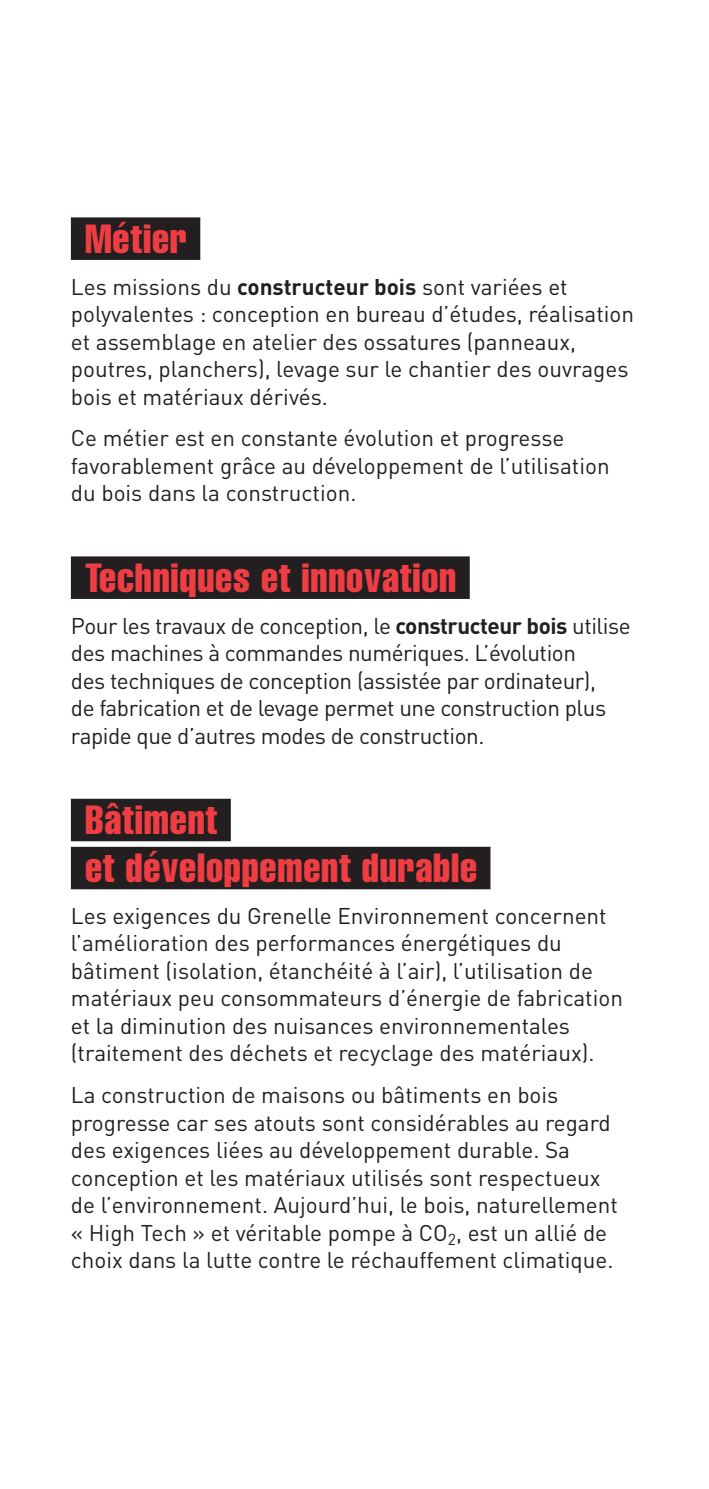
<style>
.page{position:relative;width:709px;height:1489px;background:#fff}
.page>*{position:absolute;margin:0;border:0;box-sizing:border-box;transform-origin:0 0}
.Titre_paragraphe_int{font:extra-condensed 40px "Helvetica";letter-spacing:.02em;color:#ee3d43}
.Texte{font:22.5px/27.5px "DIN";color:#231f20}
.Texte-2{font:22.5px/27.5px "DIN";letter-spacing:-.02em;color:#231f20}
.s1{font-weight:700}
</style>
<div class="page">
<div style="left:71px;top:217px;width:129px;height:43px;background:#231f20"></div>
<div style="left:71px;top:556px;width:399px;height:43px;background:#231f20"></div>
<div style="left:71px;top:798px;width:160px;height:43px;background:#231f20"></div>
<div style="left:71px;top:846px;width:419px;height:43px;background:#231f20"></div>
<p class="Titre_paragraphe_int" style="left:85px;top:213px;width:103px">Métier</p>
<p class="Texte" style="left:71px;top:273px;width:564px">Les missions du <span class="s1">constructeur bois</span> sont variées et polyvalentes : conception en bureau d’études, réalisation et assemblage en atelier des ossatures (panneaux, poutres, planchers), levage sur le chantier des ouvrages bois et matériaux dérivés.</p>
<p class="Texte" style="left:71px;top:425px;width:540px">Ce métier est en constante évolution et progresse favorablement grâce au développement de l’utilisation du bois dans la construction.</p>
<p class="Titre_paragraphe_int" style="left:85px;top:552px;width:373px">Techniques et innovation</p>
<p class="Texte-2" style="left:71px;top:612px;width:561px">Pour les travaux de conception, le <span class="s1">constructeur bois</span> utilise des machines à commandes numériques. L’évolution<br>des techniques de conception (assistée par ordinateur),<br>de fabrication et de levage permet une construction plus rapide que d’autres modes de construction.</p>
<p class="Titre_paragraphe_int" style="left:85px;top:794px;width:134px">Bâtiment</p>
<p class="Titre_paragraphe_int" style="left:85px;top:842px;width:393px">et développement durable</p>
<p class="Texte" style="left:71px;top:902px;width:553px">Les exigences du Grenelle Environnement concernent l’amélioration des performances énergétiques du bâtiment (isolation, étanchéité à l’air), l’utilisation de matériaux peu consommateurs d’énergie de fabrication et la diminution des nuisances environnementales (traitement des déchets et recyclage des matériaux).</p>
<p class="Texte" style="left:71px;top:1081px;width:548px">La construction de maisons ou bâtiments en bois progresse car ses atouts sont considérables au regard des exigences liées au développement durable. Sa conception et les matériaux utilisés sont respectueux de l’environnement. Aujourd’hui, le bois, naturellement « High Tech » et véritable pompe à CO<sub>2</sub>, est un allié de choix dans la lutte contre le réchauffement climatique.</p>
</div>
